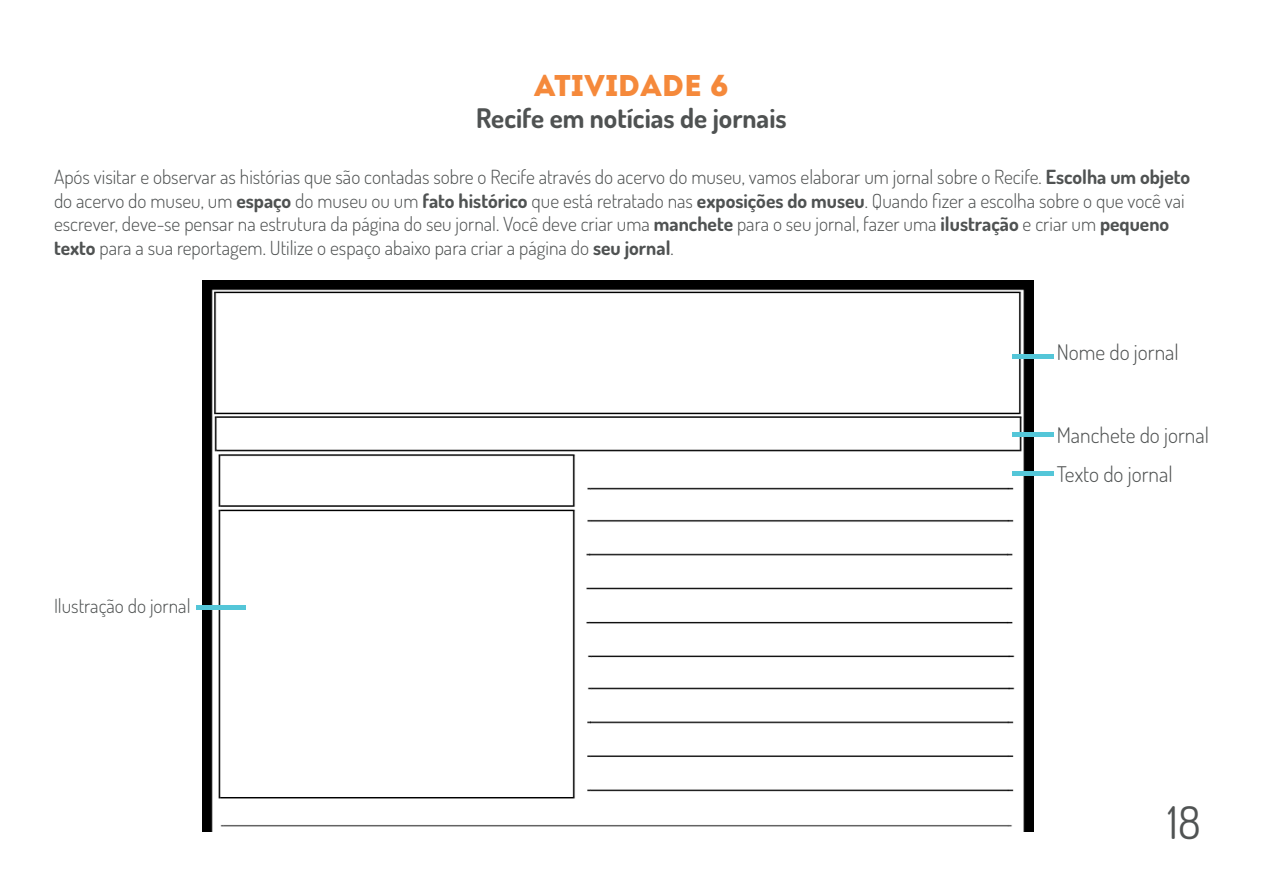
<style>
.page{position:relative;width:1263px;height:893px;background:#fff}
.page>*{position:absolute;margin:0;border:0;box-sizing:border-box;transform-origin:0 0}
.t1{font:45px "Dosis";color:#505353}
.ATIVIDADES{font:30px "Intro";color:#f5893b}
.Sub_da_Atividade{font:700 27px "Dosis";color:#4f5252}
.Texto_Corrido{font:300 21.6px "Dosis";color:#4f5252}
.Texto_Corrido-2{font:300 19.5px/23.4px "Dosis";color:#4f5252}
.s1{font-weight:700}
</style>
<div class="page">
<img style="left:203px;top:281px;width:831px;height:550px">
<svg style="left:1013px;top:354px;width:41px;height:5px"></svg>
<svg style="left:1013px;top:432px;width:41px;height:5px"></svg>
<svg style="left:1013px;top:471px;width:41px;height:4px"></svg>
<svg style="left:196px;top:606px;width:50px;height:4px"></svg>
<p class="ATIVIDADES" style="left:534px;top:68px;width:196px">ATIVIDADE 6</p>
<p class="Sub_da_Atividade" style="left:476px;top:101px;width:312px">Recife em notícias de jornais</p>
<p class="Texto_Corrido-2" style="left:54px;top:165px;width:1138px">Após visitar e observar as histórias que são contadas sobre o Recife através do acervo do museu, vamos elaborar um jornal sobre o Recife. <span class="s1">Escolha um objeto </span>do acervo do museu, um <span class="s1">espaço</span> do museu ou um <span class="s1">fato histórico</span> que está retratado nas <span class="s1">exposições do museu</span>. Quando fizer a escolha sobre o que você vai escrever, deve-se pensar na estrutura da página do seu jornal. Você deve criar uma <span class="s1">manchete</span> para o seu jornal, fazer uma <span class="s1">ilustração</span> e criar um <span class="s1">pequeno texto</span> para a sua reportagem. Utilize o espaço abaixo para criar a página do <span class="s1">seu jornal</span>.</p>
<p class="Texto_Corrido" style="left:1057px;top:338px;width:124px">Nome do jornal</p>
<p class="Texto_Corrido-2" style="left:54px;top:594px;width:138px">Ilustração do jornal</p>
<p class="Texto_Corrido" style="left:1057px;top:421px;width:154px">Manchete do jornal</p>
<p class="Texto_Corrido" style="left:1057px;top:460px;width:117px">Texto do jornal</p>
<h1 class="t1" style="left:1167px;top:793px;width:35px">18</h1>
</div>
